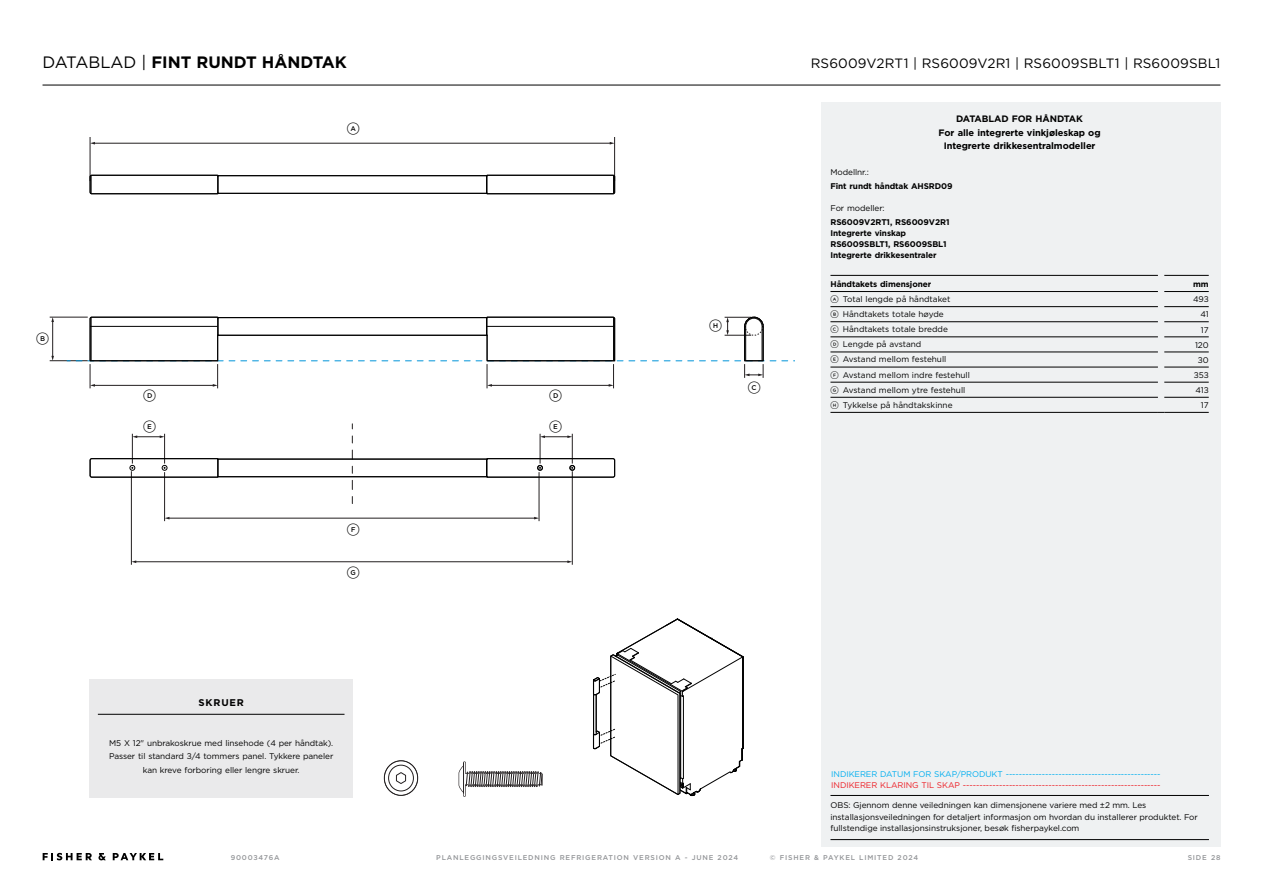
<style>
.page{position:relative;width:1263px;height:893px;background:#fff}
.page>*{position:absolute;margin:0;border:0;box-sizing:border-box;transform-origin:0 0}
.t1{font:700 16.5px "Gotham";color:#000}
.t2{font:13.5px "Gotham";letter-spacing:.01em;color:#000}
.t3{font:500 12.9px "Gotham FP Nos";color:#000}
.t4{font:700 9.75px "Gotham";letter-spacing:.085em;color:#000}
.t5{font:700 9.3px/13.5px "Gotham";letter-spacing:-.01em;color:#000;text-align:center}
.t6{font:8.25px/11.2px "Gotham";letter-spacing:-.005em;color:#000}
.t7{font:700 8.25px/11.2px "Gotham";letter-spacing:-.01em;color:#000}
.t8{font:8.25px "Gotham";letter-spacing:-.01em;color:#ed1d24}
.t9{font:8.25px "Gotham";letter-spacing:-.01em;color:#00aeef}
.t10{font:500 6.9px "Gotham";letter-spacing:.115em;color:#939598}
.s1{font-weight:400}
.s2{font-family:"Gotham FP Nos";font-weight:500}
</style>
<div class="page">
<hr style="left:43px;top:85px;width:1177px;height:1px;background:#000">
<div style="left:821px;top:102px;width:399px;height:744px;background:#eff1f2"></div>
<hr style="left:830px;top:795px;width:379px;height:1px;background:#000">
<hr style="left:830px;top:839px;width:379px;height:1px;background:#000">
<svg style="left:43px;top:853px;width:49px;height:7px"></svg>
<svg style="left:98px;top:853px;width:8px;height:7px"></svg>
<svg style="left:113px;top:853px;width:50px;height:7px"></svg>
<hr style="left:614px;top:137px;width:1px;height:44px;background:#231f20">
<hr style="left:90px;top:137px;width:1px;height:44px;background:#231f20">
<hr style="left:94px;top:143px;width:517px;height:1px;background:#231f20">
<hr style="left:539px;top:472px;width:1px;height:49px;background:#231f20">
<hr style="left:164px;top:472px;width:1px;height:49px;background:#231f20">
<hr style="left:169px;top:518px;width:366px;height:1px;background:#231f20">
<hr style="left:572px;top:471px;width:1px;height:94px;background:#231f20">
<hr style="left:131px;top:471px;width:1px;height:94px;background:#231f20">
<hr style="left:135px;top:561px;width:433px;height:1px;background:#231f20">
<svg style="left:131px;top:560px;width:5px;height:3px"></svg>
<svg style="left:567px;top:560px;width:5px;height:3px"></svg>
<hr style="left:50px;top:360px;width:38px;height:1px;background:#231f20">
<hr style="left:50px;top:317px;width:38px;height:1px;background:#231f20">
<hr style="left:52px;top:321px;width:1px;height:36px;background:#231f20">
<svg style="left:51px;top:317px;width:3px;height:5px"></svg>
<svg style="left:89px;top:175px;width:527px;height:20px"></svg>
<svg style="left:67px;top:316px;width:727px;height:72px"></svg>
<svg style="left:89px;top:424px;width:527px;height:81px"></svg>
<svg style="left:593px;top:618px;width:151px;height:178px"></svg>
<svg style="left:383px;top:760px;width:36px;height:36px"></svg>
<svg style="left:459px;top:761px;width:84px;height:36px"></svg>
<hr style="left:463px;top:763px;width:1px;height:30px;background:#231f20">
<hr style="left:830px;top:275px;width:328px;height:1px;background:#000">
<hr style="left:1164px;top:275px;width:45px;height:1px;background:#000">
<hr style="left:830px;top:306px;width:328px;height:1px;background:#000">
<hr style="left:830px;top:321px;width:328px;height:1px;background:#000">
<hr style="left:830px;top:337px;width:328px;height:1px;background:#000">
<hr style="left:830px;top:352px;width:328px;height:1px;background:#000">
<hr style="left:830px;top:367px;width:328px;height:1px;background:#000">
<hr style="left:830px;top:382px;width:328px;height:1px;background:#000">
<hr style="left:830px;top:397px;width:328px;height:1px;background:#000">
<hr style="left:830px;top:412px;width:328px;height:1px;background:#000">
<hr style="left:1164px;top:306px;width:45px;height:1px;background:#000">
<hr style="left:1164px;top:321px;width:45px;height:1px;background:#000">
<hr style="left:1164px;top:337px;width:45px;height:1px;background:#000">
<hr style="left:1164px;top:352px;width:45px;height:1px;background:#000">
<hr style="left:1164px;top:367px;width:45px;height:1px;background:#000">
<hr style="left:1164px;top:382px;width:45px;height:1px;background:#000">
<hr style="left:1164px;top:397px;width:45px;height:1px;background:#000">
<hr style="left:1164px;top:412px;width:45px;height:1px;background:#000">
<hr style="left:830px;top:291px;width:328px;height:1px;background:#000">
<hr style="left:1164px;top:291px;width:45px;height:1px;background:#000">
<div style="left:89px;top:679px;width:264px;height:119px;background:#eaeaeb"></div>
<hr style="left:98px;top:714px;width:246px;height:1px;background:#000">
<h1 class="t1" style="left:43px;top:51px;width:306px"><span class="s1">DATABLAD |</span> FINT RUNDT HÅNDTAK</h1>
<h2 class="t2" style="left:811px;top:55px;width:411px">RS6009V2RT1 | RS6009V2R1 | RS6009SBLT1 | RS6009SBL1</h2>
<h3 class="t3" style="left:36px;top:333px;width:14px">B</h3>
<h3 class="t3" style="left:347px;top:123px;width:14px">A</h3>
<h3 class="t3" style="left:143px;top:389px;width:14px">D</h3>
<h3 class="t3" style="left:143px;top:420px;width:14px">E</h3>
<h3 class="t3" style="left:347px;top:524px;width:14px">F</h3>
<h3 class="t3" style="left:347px;top:566px;width:14px">G</h3>
<p class="t4" style="left:198px;top:696px;width:47px">SKRUER</p>
<p class="t6" style="left:109px;top:736px;width:226px;line-height:13.5px;text-align:center">M5 X 12" unbrakoskrue med linsehode (4 per håndtak).<br>Passer til standard 3/4 tommers panel. Tykkere paneler kan kreve forboring eller lengre skruer.</p>
<h3 class="t3" style="left:549px;top:389px;width:14px">D</h3>
<h3 class="t3" style="left:549px;top:420px;width:14px">E</h3>
<h3 class="t3" style="left:709px;top:320px;width:14px">H</h3>
<h3 class="t3" style="left:748px;top:381px;width:14px">C</h3>
<p class="t5" style="left:939px;top:112px;width:163px">DATABLAD FOR HÅNDTAK<br>For alle integrerte vinkjøleskap og<br>Integrerte drikkesentralmodeller</p>
<p class="t6" style="left:830px;top:167px;width:40px">Modellnr.:</p>
<p class="t7" style="left:830px;top:180px;width:124px">Fint rundt håndtak AHSRD09</p>
<p class="t6" style="left:830px;top:202px;width:56px">For modeller:</p>
<p class="t7" style="left:830px;top:216px;width:121px">RS6009V2RT1, RS6009V2R1<br>Integrerte vinskap<br>RS6009SBLT1, RS6009SBL1<br>Integrerte drikkesentraler</p>
<p class="t7" style="left:830px;top:279px;width:102px">Håndtakets dimensjoner</p>
<p class="t7" style="left:1193px;top:279px;width:17px">mm</p>
<p class="t6" style="left:830px;top:293px;width:121px"><span class="s2">A</span> Total lengde på håndtaket</p>
<p class="t6" style="left:1193px;top:294px;width:17px">493</p>
<p class="t6" style="left:830px;top:308px;width:115px"><span class="s2">B</span> Håndtakets totale høyde</p>
<p class="t6" style="left:1200px;top:309px;width:10px">41</p>
<p class="t6" style="left:830px;top:323px;width:119px"><span class="s2">C</span> Håndtakets totale bredde</p>
<p class="t6" style="left:1201px;top:324px;width:9px">17</p>
<p class="t6" style="left:830px;top:339px;width:92px"><span class="s2">D</span> Lengde på avstand</p>
<p class="t6" style="left:1195px;top:339px;width:15px">120</p>
<p class="t6" style="left:830px;top:354px;width:117px"><span class="s2">E</span> Avstand mellom festehull</p>
<p class="t6" style="left:1198px;top:354px;width:12px">30</p>
<p class="t6" style="left:830px;top:369px;width:141px"><span class="s2">F</span> Avstand mellom indre festehull</p>
<p class="t6" style="left:1194px;top:369px;width:16px">353</p>
<p class="t6" style="left:830px;top:384px;width:136px"><span class="s2">G</span> Avstand mellom ytre festehull</p>
<p class="t6" style="left:1195px;top:384px;width:15px">413</p>
<p class="t6" style="left:830px;top:399px;width:124px"><span class="s2">H</span> Tykkelse på håndtakskinne</p>
<p class="t6" style="left:1201px;top:399px;width:9px">17</p>
<p class="t9" style="left:831px;top:769px;width:331px">INDIKERER DATUM FOR SKAP/PRODUKT -----------------------------------------------</p>
<p class="t8" style="left:831px;top:780px;width:331px">INDIKERER KLARING TIL SKAP ------------------------------------------------------------</p>
<p class="t6" style="left:830px;top:800px;width:369px">OBS: Gjennom denne veiledningen kan dimensjonene variere med ±2 mm. Les installasjonsveiledningen for detaljert informasjon om hvordan du installerer produktet. For fullstendige installasjonsinstruksjoner, besøk fisherpaykel.com</p>
<p class="t10" style="left:231px;top:853px;width:50px">90003476A</p>
<p class="t10" style="left:1188px;top:853px;width:34px">SIDE 28</p>
<p class="t10" style="left:436px;top:853px;width:303px">PLANLEGGINGSVEILEDNING REFRIGERATION VERSION A - JUNE 2024</p>
<p class="t10" style="left:770px;top:853px;width:150px">© FISHER &amp; PAYKEL LIMITED 2024</p>
</div>
